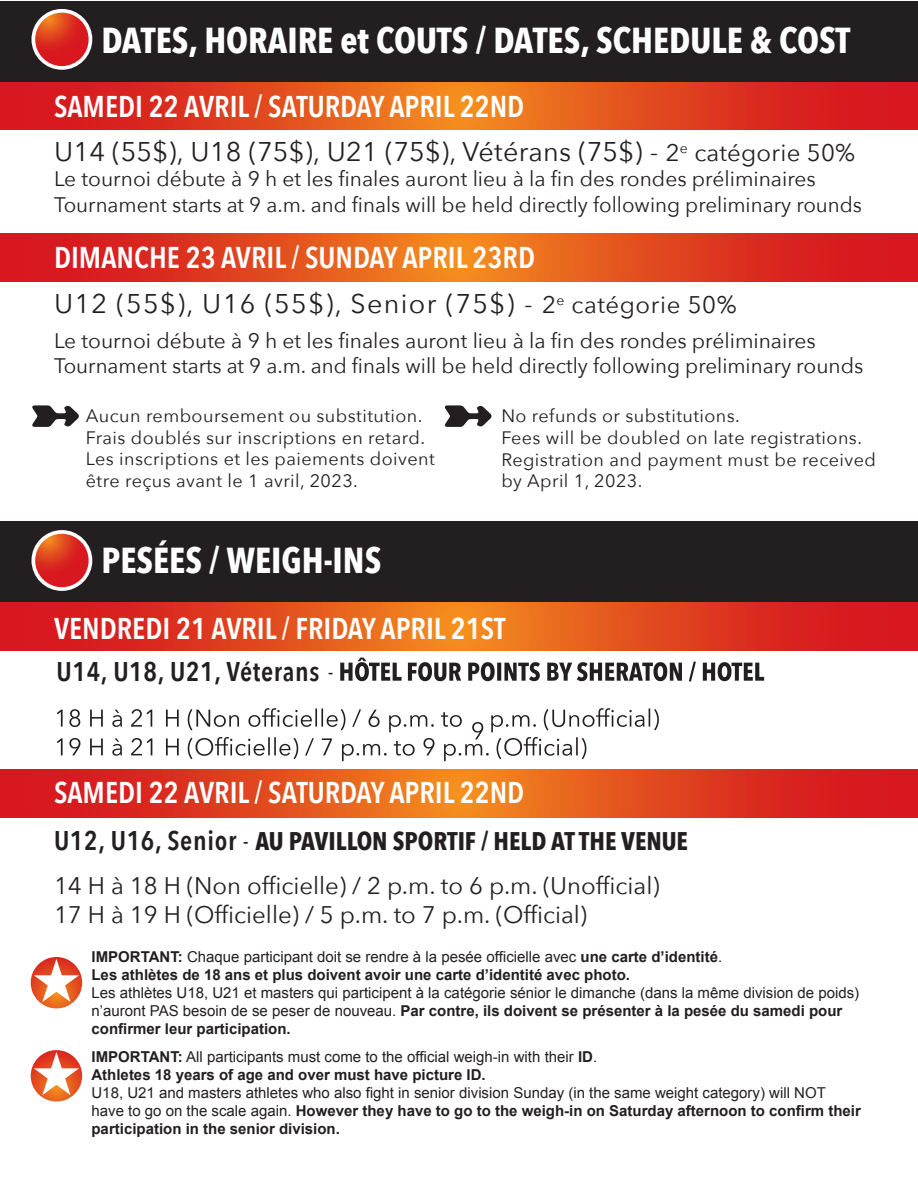
<style>
.page{position:relative;width:918px;height:1188px;background:#fff}
.page>*{position:absolute;margin:0;border:0;box-sizing:border-box;transform-origin:0 0}
.t1{font:700 36px "Avenir Next Condensed";color:#fff}
.t2{font:600 30px "Avenir Next Condensed";color:#fff}
.t3{font:27px "Avenir Next";letter-spacing:.01em;color:#231f20}
.t4{font:27px "Avenir Next";letter-spacing:.05em;color:#231f20}
.t5{font:600 27px "Avenir Next Condensed";letter-spacing:.025em;color:#231f20}
.t6{font:700 25.5px "Avenir Next Condensed";color:#231f20}
.t7{font:24px "Avenir Next";color:#231f20}
.t8{font:21px "Avenir Next";color:#231f20}
.t9{font:18px/21.6px "Avenir Next";letter-spacing:.025em;color:#231f20}
.t10{font:15px/18px "Arial";color:#231f20}
.t11{font:700 15px "Arial";color:#231f20}
.s1{font-size:24px}
.s2{font-weight:600;font-size:27px}
.s3{font-weight:400;font-size:27px}
.s4{font-weight:700}
</style>
<div class="page">
<svg style="left:0;top:82px;width:918px;height:48px;background:#e1451e"></svg>
<svg style="left:0;top:234px;width:918px;height:48px;background:#e1451e"></svg>
<div style="left:0;top:1px;width:918px;height:81px;background:#231f20"></div>
<div style="left:0;top:521px;width:918px;height:81px;background:#231f20"></div>
<svg style="left:0;top:602px;width:918px;height:48px;background:#e1451e"></svg>
<svg style="left:0;top:769px;width:918px;height:48px;background:#e1451e"></svg>
<svg style="left:31px;top:9px;width:61px;height:61px"></svg>
<svg style="left:31px;top:530px;width:61px;height:61px"></svg>
<svg style="left:329px;top:658px;width:435px;height:24px"></svg>
<svg style="left:57px;top:708px;width:602px;height:53px"></svg>
<p class="t1" style="left:102px;top:18px;width:750px">DATES, HORAIRE et COUTS / DATES, SCHEDULE &amp; COST</p>
<p class="t2" style="left:54px;top:81px;width:472px">SAMEDI 22 AVRIL / SATURDAY APRIL 22ND</p>
<p class="t3" style="left:54px;top:129px;width:803px">U14 (55$), U18 (75$), U21 (75$), Vétérans (75$) - <span class="s1">2</span><sup>e</sup> <span class="s1">catégorie 50%</span></p>
<p class="t8" style="left:54px;top:161px;width:763px">Le tournoi débute à 9 h et les finales auront lieu à la fin des rondes préliminaires</p>
<p class="t8" style="left:54px;top:187px;width:810px">Tournament starts at 9 a.m. and finals will be held directly following preliminary rounds</p>
<p class="t2" style="left:54px;top:231px;width:483px">DIMANCHE 23 AVRIL / SUNDAY APRIL 23RD</p>
<p class="t4" style="left:54px;top:281px;width:684px">U12 (55$), U16 (55$), Senior (75$) - <span class="s1">2</span><sup>e</sup> <span class="s1">catégorie 50%</span></p>
<p class="t8" style="left:54px;top:323px;width:763px">Le tournoi débute à 9 h et les finales auront lieu à la fin des rondes préliminaires</p>
<p class="t8" style="left:54px;top:348px;width:811px">Tournament starts at 9 a.m. and finals will be held directly following preliminary rounds</p>
<p class="t9" style="left:86px;top:404px;width:338px">Aucun remboursement ou substitution.</p>
<p class="t9" style="left:86px;top:426px;width:341px">Frais doublés sur inscriptions en retard.</p>
<p class="t9" style="left:86px;top:448px;width:350px">Les inscriptions et les paiements doivent</p>
<p class="t9" style="left:86px;top:469px;width:274px">être reçus avant le 1 avril, 2023.</p>
<p class="t1" style="left:102px;top:538px;width:281px">PESÉES / WEIGH-INS</p>
<p class="t9" style="left:501px;top:405px;width:376px">No refunds or substitutions.<br>Fees will be doubled on late registrations.<br>Registration and payment must be received</p>
<p class="t9" style="left:501px;top:469px;width:143px">by April 1, 2023.</p>
<p class="t2" style="left:54px;top:603px;width:453px">VENDREDI 21 AVRIL / FRIDAY APRIL 21ST</p>
<p class="t5" style="left:57px;top:648px;width:264px">U14, U18, U21, Véterans</p>
<p class="t2" style="left:54px;top:767px;width:472px">SAMEDI 22 AVRIL / SATURDAY APRIL 22ND</p>
<p class="t6" style="left:54px;top:826px;width:636px"><span class="s2">U12, U16, Senior</span> <span class="s3">-</span> AU PAVILLON SPORTIF / HELD AT THE VENUE</p>
<p class="t7" style="left:54px;top:866px;width:607px">14 H à 18 H (Non officielle) / 2 p.m. to 6 p.m. (Unofficial)</p>
<p class="t7" style="left:54px;top:894px;width:535px">17 H à 19 H (Officielle) / 5 p.m. to 7 p.m. (Official)</p>
<p class="t10" style="left:92px;top:948px;width:632px"><span class="s4">IMPORTANT:</span> Chaque participant doit se rendre à la pesée officielle avec <span class="s4">une carte d’identité</span>.</p>
<p class="t11" style="left:92px;top:965px;width:540px">Les athlètes de 18 ans et plus doivent avoir une carte d’identité avec photo.</p>
<p class="t10" style="left:92px;top:984px;width:769px">Les athlètes U18, U21 et masters qui participent à la catégorie sénior le dimanche (dans la même division de poids) n’auront PAS besoin de se peser de nouveau. <span class="s4">Par contre, ils doivent se présenter à la pesée du samedi pour</span></p>
<p class="t11" style="left:92px;top:1019px;width:201px">confirmer leur participation.</p>
<p class="t10" style="left:92px;top:1048px;width:507px"><span class="s4">IMPORTANT:</span> All participants must come to the official weigh-in with their <span class="s4">ID</span>.</p>
<p class="t11" style="left:92px;top:1065px;width:396px">Athletes 18 years of age and over must have picture ID.</p>
<p class="t10" style="left:92px;top:1084px;width:771px">U18, U21 and masters athletes who also fight in senior division Sunday (in the same weight category) will NOT have to go on the scale again. <span class="s4">However they have to go to the weigh-in on Saturday afternoon to confirm their participation in the senior division.</span></p>
</div>
